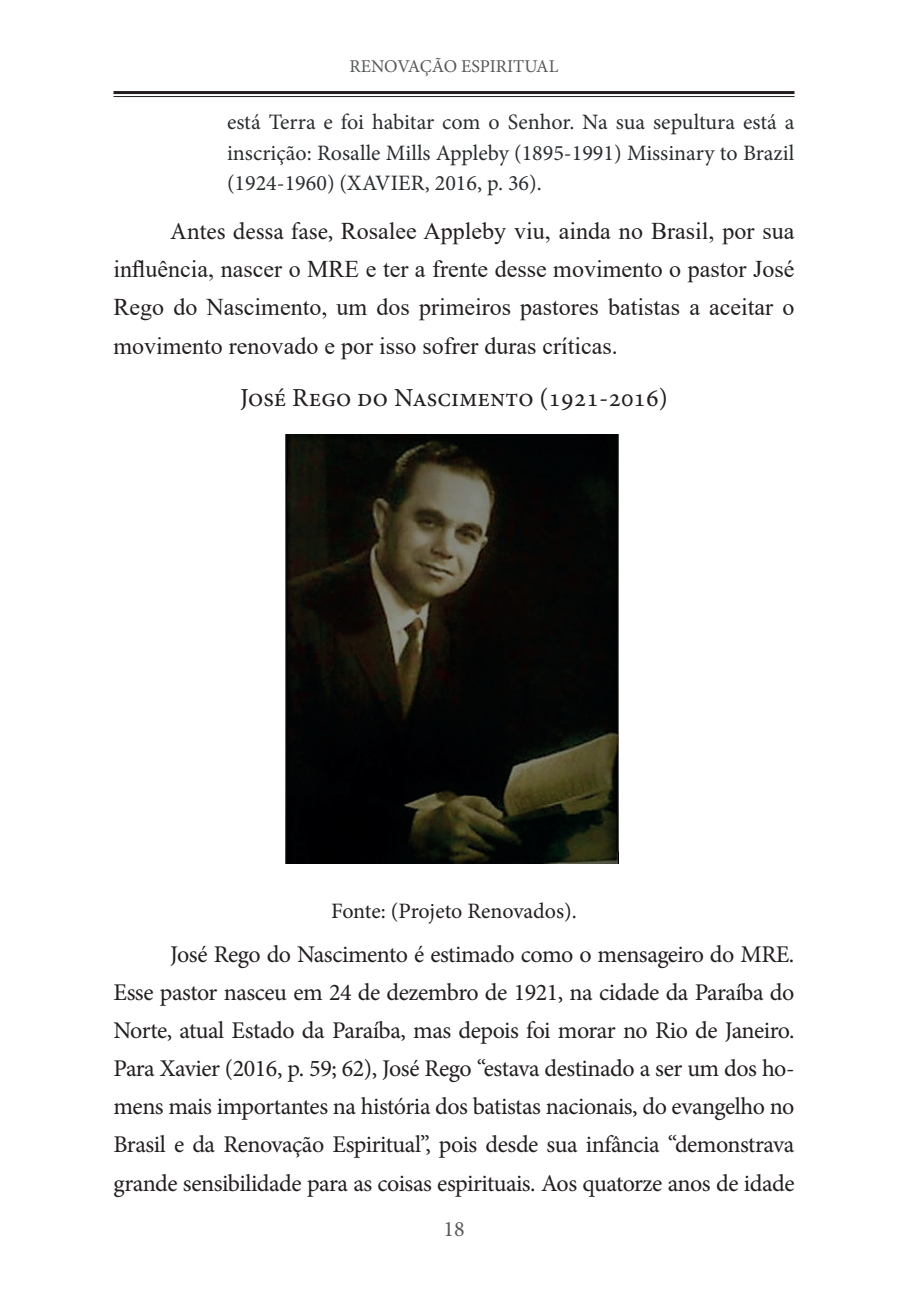
<style>
.page{position:relative;width:908px;height:1304px;background:#fff}
.page>*{position:absolute;margin:0;border:0;box-sizing:border-box;transform-origin:0 0}
.t1{font:26px "Minion Pro";color:#231f20}
.t2{font:24px/38.2px "Minion Pro";letter-spacing:-.02em;color:#231f20;text-align:justify}
.t3{font:24px/38.2px "Times New Roman";color:#231f20;text-align:justify}
.t4{font:22px/30.2px "Minion Pro";color:#292d2f;text-align:justify}
.t5{font:22px "Minion Pro";letter-spacing:-.005em;color:#231f20}
.t6{font:22px "Minion Pro";color:#57585a}
.t7{font:18px "Minion Pro";color:#57585a}
.s1{font-family:"Minion Pro"}
</style>
<div class="page">
<hr style="left:113px;top:91px;width:681px;height:3px;background:#231f20">
<hr style="left:113px;top:96px;width:681px;height:1px;background:#231f20">
<img style="left:285px;top:435px;width:333px;height:428px">
<p class="t7" style="left:349px;top:54px;width:210px">RENOVAÇÃO ESPIRITUAL</p>
<p class="t4" style="left:227px;top:107px;width:568px">está Terra e foi habitar com o Senhor. Na sua sepultura está a inscrição: Rosalle Mills Appleby (1895-1991) Missinary to Brazil (1924-1960) (XAVIER, 2016, p. 36).</p>
<p class="t3" style="left:113px;top:211px;width:682px;text-indent:57px"><span class="s1">Antes dessa fase,</span> Rosalee Appleby viu, ainda no Brasil, por sua influência, nascer o MRE e ter a frente desse movimento o pastor José Rego do Nascimento, um dos primeiros pastores batistas a aceitar o movimento renovado e por isso sofrer duras críticas.</p>
<p class="t1" style="left:240px;top:381px;width:429px">José Rego do Nascimento (1921-2016)</p>
<p class="t5" style="left:331px;top:896px;width:247px">Fonte: (Projeto Renovados).</p>
<p class="t2" style="left:113px;top:935px;width:682px;text-indent:57px">José Rego do Nascimento é estimado como o mensageiro do MRE.<br>Esse pastor nasceu em 24 de dezembro de 1921, na cidade da Paraíba do Norte, atual Estado da Paraíba, mas depois foi morar no Rio de Janeiro.<br>Para Xavier (2016, p. 59; 62), José Rego “estava destinado a ser um dos ho&shy;mens mais importantes na história dos batistas nacionais, do evangelho no Brasil e da Renovação Espiritual”, pois desde sua infância “demonstrava grande sensibilidade para as coisas espirituais. Aos quatorze anos de idade</p>
<p class="t6" style="left:443px;top:1215px;width:23px">18</p>
</div>
